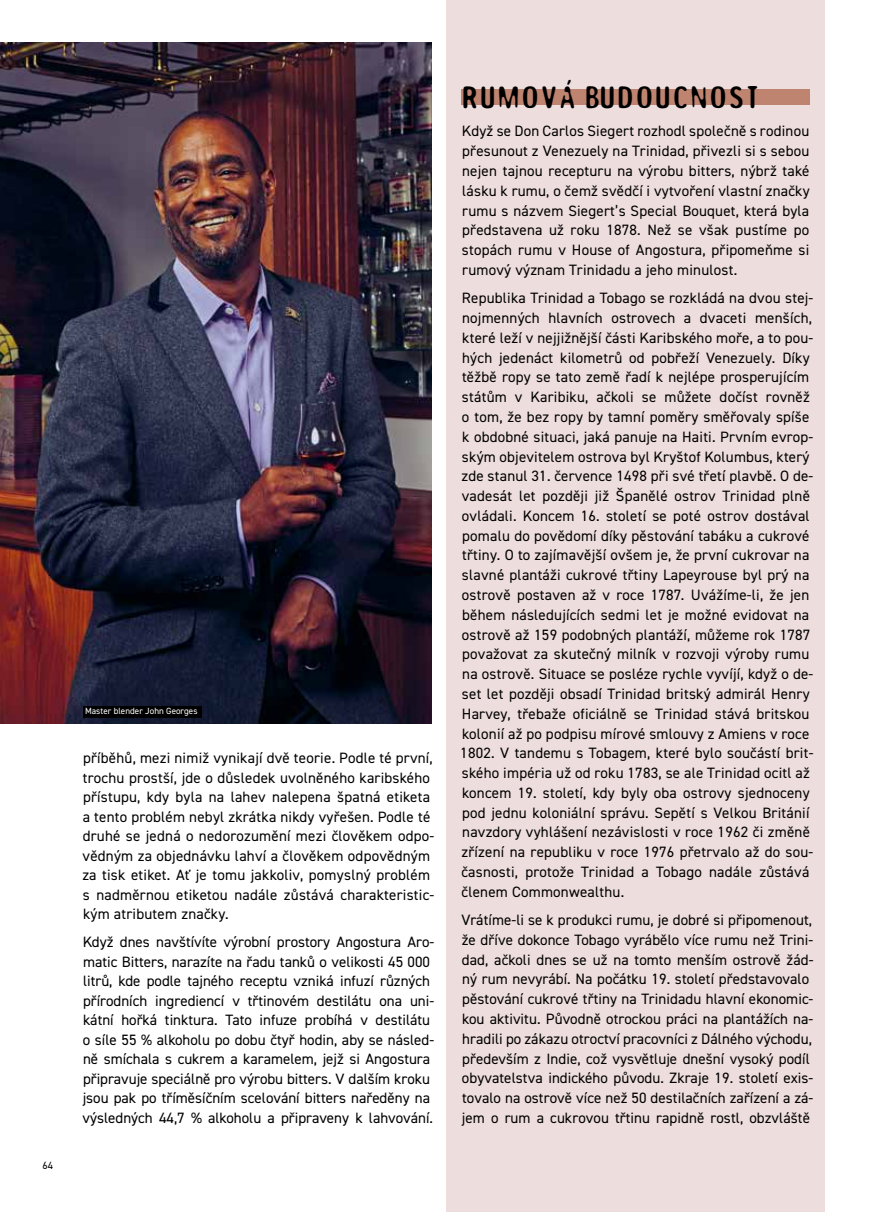
<style>
.page{position:relative;width:893px;height:1212px;background:#fff}
.page>*{position:absolute;margin:0;border:0;box-sizing:border-box;transform-origin:0 0}
.t1{font:700 27px "Exposure";letter-spacing:.015em;color:#000}
.t2{font:15px/19.8px "DIN2014";letter-spacing:.015em;color:#000}
.t3{font:10.5px "DIN2014";color:#000}
.t4{font:9px "DIN2014";letter-spacing:.005em;color:#fff}
</style>
<div class="page">
<div style="left:446px;top:0;width:379px;height:1212px;background:#eddddc"></div>
<hr style="left:892px;top:0;width:1px;height:1212px;background:#000">
<img style="left:0;top:43px;width:432px;height:681px">
<div style="left:83px;top:706px;width:119px;height:11px;background:#000"></div>
<div style="left:461px;top:89px;width:349px;height:16px;background:#bf8470"></div>
<p class="t3" style="left:43px;top:1159px;width:12px">64</p>
<p class="t4" style="left:85px;top:706px;width:114px">Master blender John Georges</p>
<p class="t2" style="left:82px;top:748px;width:353px">příběhů, mezi nimiž vynikají dvě teorie. Podle té první, trochu prostší, jde o důsledek uvolněného karibského přístupu, kdy byla na lahev nalepena špatná etiketa a tento problém nebyl zkrátka nikdy vyřešen. Podle té druhé se jedná o nedorozumění mezi člověkem odpo&shy;vědným za objednávku lahví a člověkem odpovědným za tisk etiket. Ať je tomu jakkoliv, pomyslný problém s nadměrnou etiketou nadále zůstává charakteristic&shy;kým atributem značky.</p>
<p class="t2" style="left:83px;top:932px;width:353px">Když dnes navštívíte výrobní prostory Angostura Aro&shy;matic Bitters, narazíte na řadu tanků o velikosti 45 000 litrů, kde podle tajného receptu vzniká infuzí různých přírodních ingrediencí v třtinovém destilátu ona uni&shy;kátní hořká tinktura. Tato infuze probíhá v destilátu o síle 55 % alkoholu po dobu čtyř hodin, aby se násled&shy;ně smíchala s cukrem a karamelem, jejž si Angostura připravuje speciálně pro výrobu bitters. V dalším kroku jsou pak po tříměsíčním scelování bitters naředěny na výsledných 44,7 % alkoholu a připraveny k lahvování.</p>
<h1 class="t1" style="left:461px;top:78px;width:299px">RUMOVÁ BUDOUCNOST</h1>
<p class="t2" style="left:462px;top:121px;width:349px;text-align:justify">Když se Don Carlos Siegert rozhodl společně s rodinou přesunout z Venezuely na Trinidad, přivezli si s sebou nejen tajnou recepturu na výrobu bitters, nýbrž také lásku k rumu, o čemž svědčí i vytvoření vlastní značky rumu s názvem Siegert’s Special Bouquet, která byla představena už roku 1878. Než se však pustíme po stopách rumu v House of Angostura, připomeňme si rumový význam Trinidadu a jeho minulost.</p>
<p class="t2" style="left:460px;top:288px;width:355px">Republika Trinidad a Tobago se rozkládá na dvou stej&shy;nojmenných hlavních ostrovech a dvaceti menších, které leží v nejjižnější části Karibského moře, a to pou&shy;hých jedenáct kilometrů od pobřeží Venezuely. Díky těžbě ropy se tato země řadí k nejlépe prosperujícím státům v Karibiku, ačkoli se můžete dočíst rovněž o tom, že bez ropy by tamní poměry směřovaly spíše k obdobné situaci, jaká panuje na Haiti. Prvním evrop&shy;ským objevitelem ostrova byl Kryštof Kolumbus, který zde stanul 31. července 1498 při své třetí plavbě. O de&shy;vadesát let později již Španělé ostrov Trinidad plně ovládali. Koncem 16. století se poté ostrov dostával pomalu do povědomí díky pěstování tabáku a cukrové třtiny. O to zajímavější ovšem je, že první cukrovar na slavné plantáži cukrové třtiny Lapeyrouse byl prý na ostrově postaven až v roce 1787. Uvážíme-li, že jen během následujících sedmi let je možné evidovat na ostrově až 159 podobných plantáží, můžeme rok 1787 považovat za skutečný milník v rozvoji výroby rumu na ostrově. Situace se posléze rychle vyvíjí, když o de&shy;set let později obsadí Trinidad britský admirál Henry Harvey, třebaže oficiálně se Trinidad stává britskou kolonií až po podpisu mírové smlouvy z Amiens v roce 1802. V tandemu s Tobagem, které bylo součástí brit&shy;ského impéria už od roku 1783, se ale Trinidad ocitl až koncem 19. století, kdy byly oba ostrovy sjednoceny pod jednu koloniální správu. Sepětí s Velkou Británií navzdory vyhlášení nezávislosti v roce 1962 či změně zřízení na republiku v roce 1976 přetrvalo až do sou&shy;časnosti, protože Trinidad a Tobago nadále zůstává členem Commonwealthu.</p>
<p class="t2" style="left:461px;top:910px;width:354px">Vrátíme-li se k produkci rumu, je dobré si připomenout, že dříve dokonce Tobago vyrábělo více rumu než Trini&shy;dad, ačkoli dnes se už na tomto menším ostrově žád&shy;ný rum nevyrábí. Na počátku 19. století představovalo pěstování cukrové třtiny na Trinidadu hlavní ekonomic&shy;kou aktivitu. Původně otrockou práci na plantážích na&shy;hradili po zákazu otroctví pracovníci z Dálného východu, především z Indie, což vysvětluje dnešní vysoký podíl obyvatelstva indického původu. Zkraje 19. století exis&shy;tovalo na ostrově více než 50 destilačních zařízení a zá&shy;jem o rum a cukrovou třtinu rapidně rostl, obzvláště</p>
</div>
